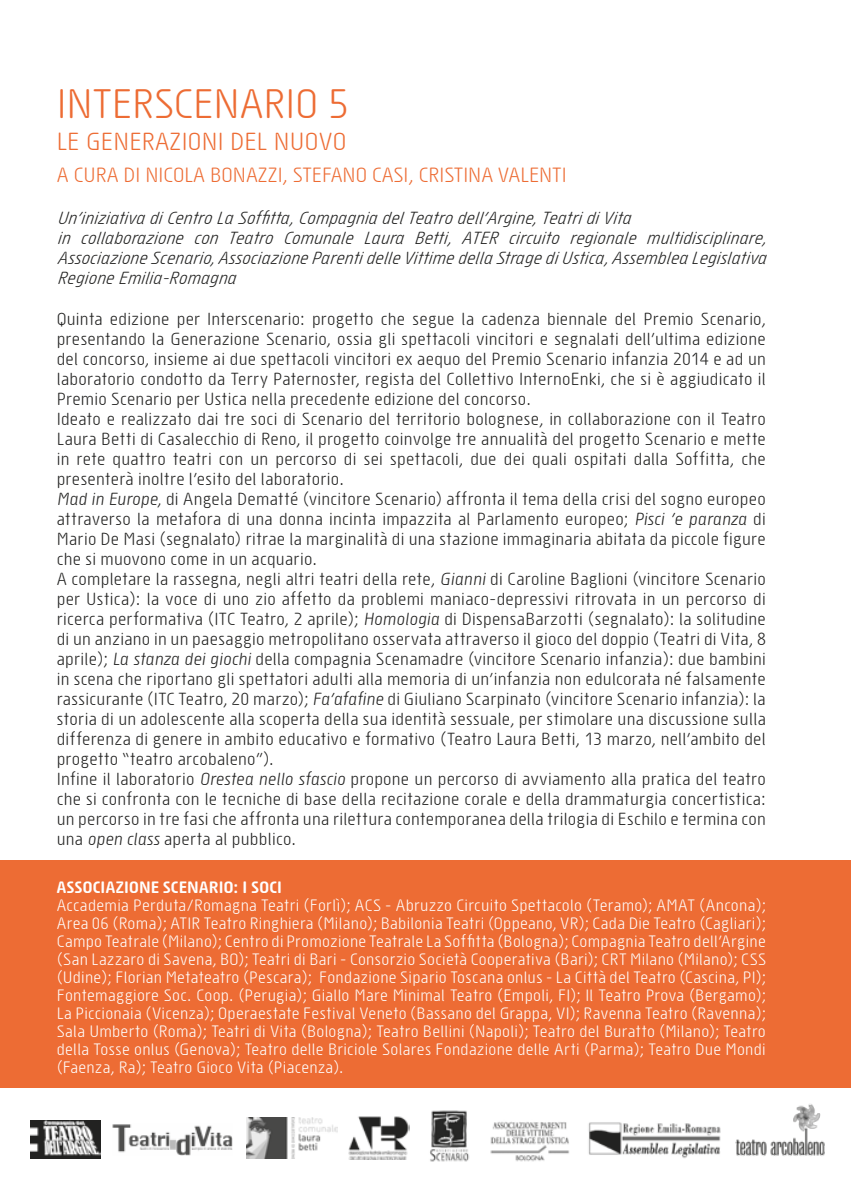
<style>
.page{position:relative;width:851px;height:1191px;background:#fff}
.page>*{position:absolute;margin:0;border:0;box-sizing:border-box;transform-origin:0 0}
.t1{font:40px "Sys";color:#ed6c34}
.t2{font:24px "Sys";letter-spacing:.01em;color:#ed6c34}
.t3{font:20px "Sys";color:#ed6c34}
.t4{font:17px/20px "Sys";letter-spacing:.015em;color:#222221}
.t5{font:italic 17px/20px "Sys";letter-spacing:.01em;color:#222221}
.t6{font:16px/18px "Sys";letter-spacing:.02em;color:#fff;text-align:justify}
.t7{font:700 16px "Sys";letter-spacing:.02em;color:#fff}
.s1{font-style:italic}
</style>
<div class="page">
<div style="left:0;top:860px;width:850px;height:228px;background:#ed6c34"></div>
<img style="left:588px;top:1122px;width:133px;height:36px">
<img style="left:348px;top:1116px;width:61px;height:43px">
<img style="left:246px;top:1117px;width:91px;height:41px">
<img style="left:31px;top:1120px;width:69px;height:38px">
<img style="left:113px;top:1124px;width:119px;height:31px">
<img style="left:430px;top:1110px;width:39px;height:52px">
<img style="left:490px;top:1121px;width:79px;height:41px">
<img style="left:735px;top:1104px;width:90px;height:52px">
<h1 class="t1" style="left:57px;top:78px;width:294px">INTERSCENARIO 5</h1>
<h2 class="t2" style="left:57px;top:126px;width:291px">LE GENERAZIONI DEL NUOVO</h2>
<p class="t3" style="left:57px;top:162px;width:511px">A CURA DI NICOLA BONAZZI, STEFANO CASI, CRISTINA VALENTI</p>
<p class="t5" style="left:57px;top:207px;width:714px">Un’iniziativa diCentro La Soffitta,Compagnia delTeatro dell’Argine,TeatridiVita<br>in collaborazione con Teatro Comunale Laura Betti, ATER circuito regionale multidisciplinare, Associazione Scenario,Associazione Parentidelle Vittime della Strage diUstica,Assemblea Legislativa Regione Emilia-Romagna</p>
<p class="t4" style="left:57px;top:309px;width:710px">Quinta edizione per Interscenario: progetto che segue la cadenza biennale del Premio Scenario, presentando la Generazione Scenario, ossia gli spettacoli vincitori e segnalati dell’ultima edizione del concorso, insieme ai due spettacoli vincitori ex aequo del Premio Scenario infanzia 2014 e ad un laboratorio condotto da Terry Paternoster, regista del Collettivo InternoEnki, che si è aggiudicato il Premio Scenario per Ustica nella precedente edizione del concorso.<br>Ideato e realizzato dai tre soci di Scenario del territorio bolognese, in collaborazione con il Teatro Laura Betti di Casalecchio di Reno, il progetto coinvolge tre annualità del progetto Scenario e mette in rete quattro teatri con un percorso di sei spettacoli, due dei quali ospitati dalla Soffitta, che presenterà inoltre l’esito del laboratorio.<br><span class="s1">Mad in Europe</span>, di Angela Dematté (vincitore Scenario) affronta il tema della crisi del sogno europeo attraverso la metafora di una donna incinta impazzita al Parlamento europeo; <span class="s1">Pisci ’e paranza</span> di Mario De Masi (segnalato) ritrae la marginalità di una stazione immaginaria abitata da piccole figure che si muovono come in un acquario.<br>A completare la rassegna, negli altri teatri della rete, <span class="s1">Gianni</span> di Caroline Baglioni (vincitore Scenario per Ustica): la voce di uno zio affetto da problemi maniaco-depressivi ritrovata in un percorso di ricerca performativa (ITC Teatro, 2 aprile); <span class="s1">Homologia</span> di DispensaBarzotti (segnalato): la solitudine di un anziano in un paesaggio metropolitano osservata attraverso il gioco del doppio (Teatri di Vita, 8 aprile); <span class="s1">La stanza dei giochi</span> della compagnia Scenamadre (vincitore Scenario infanzia): due bambini in scena che riportano gli spettatori adulti alla memoria di un’infanzia non edulcorata né falsamente rassicurante (ITC Teatro, 20 marzo); <span class="s1">Fa’afafine</span> di Giuliano Scarpinato (vincitore Scenario infanzia): la storia di un adolescente alla scoperta della sua identità sessuale, per stimolare una discussione sulla differenza di genere in ambito educativo e formativo (Teatro Laura Betti, 13 marzo, nell’ambito del progetto “teatro arcobaleno”).<br>Infine il laboratorio <span class="s1">Orestea nello sfascio</span> propone un percorso di avviamento alla pratica del teatro che si confronta con le tecniche di base della recitazione corale e della drammaturgia concertistica: un percorso in tre fasi che affronta una rilettura contemporanea della trilogia di Eschilo e termina con una <span class="s1">open class</span> aperta al pubblico.</p>
<p class="t7" style="left:57px;top:876px;width:227px">ASSOCIAZIONE SCENARIO: I SOCI</p>
<p class="t6" style="left:57px;top:895px;width:710px">Accademia Perduta/Romagna Teatri (Forlì); ACS - Abruzzo Circuito Spettacolo (Teramo); AMAT (Ancona); Area 06 (Roma); ATIR Teatro Ringhiera (Milano); Babilonia Teatri (Oppeano, VR); Cada Die Teatro (Cagliari); Campo Teatrale (Milano); Centro di Promozione Teatrale La Soffitta (Bologna); Compagnia Teatro dell’Argine (San Lazzaro di Savena, BO); Teatri di Bari - Consorzio Società Cooperativa (Bari); CRT Milano (Milano); CSS (Udine); Florian Metateatro (Pescara); Fondazione Sipario Toscana onlus - La Città del Teatro (Cascina, PI); Fontemaggiore Soc. Coop. (Perugia); Giallo Mare Minimal Teatro (Empoli, FI); Il Teatro Prova (Bergamo); La Piccionaia (Vicenza); Operaestate Festival Veneto (Bassano del Grappa, VI); Ravenna Teatro (Ravenna); Sala Umberto (Roma); Teatri di Vita (Bologna); Teatro Bellini (Napoli); Teatro del Buratto (Milano); Teatro della Tosse onlus (Genova); Teatro delle Briciole Solares Fondazione delle Arti (Parma); Teatro Due Mondi (Faenza, Ra); Teatro Gioco Vita (Piacenza).</p>
</div>
